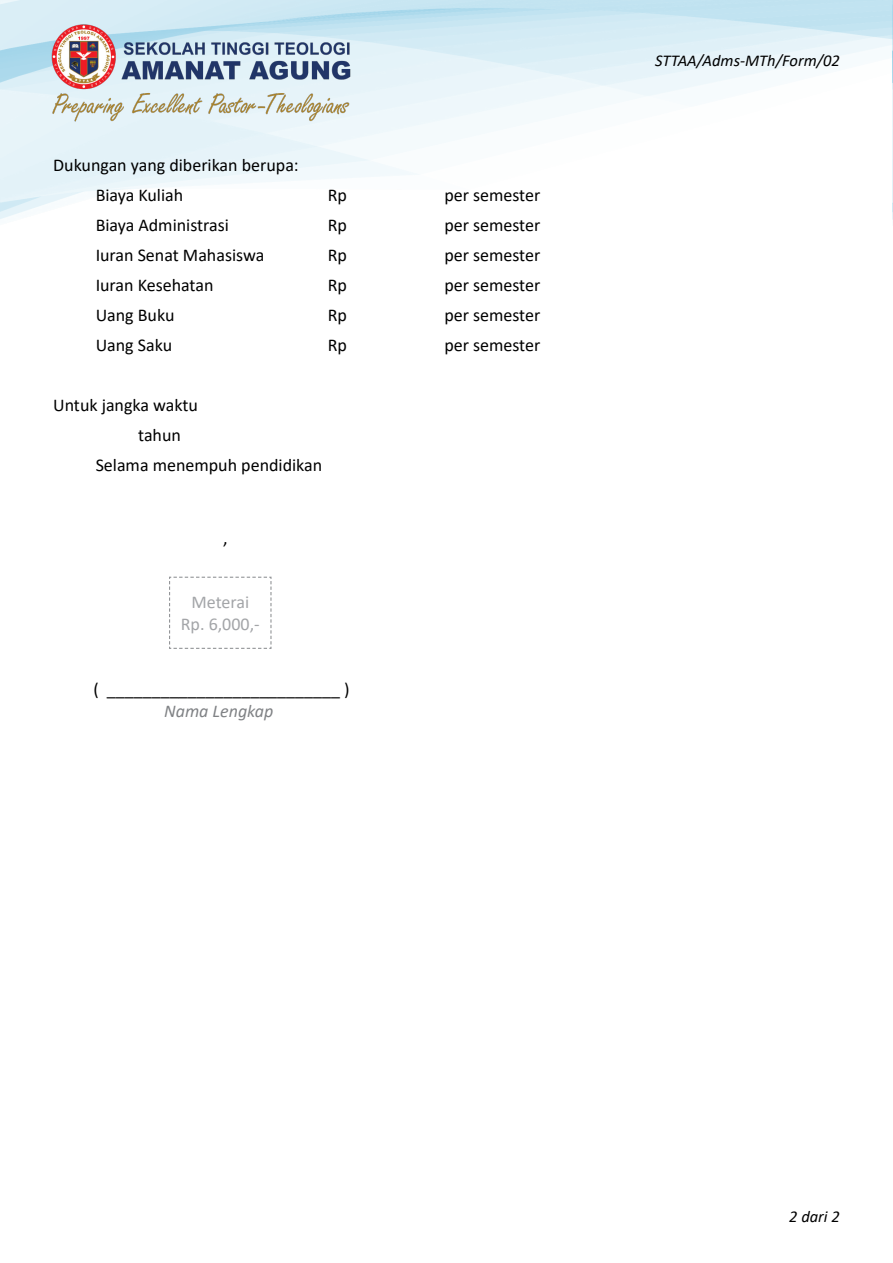
<style>
.page{position:relative;width:893px;height:1263px;background:#fff}
.page>*{position:absolute;margin:0;border:0;box-sizing:border-box;transform-origin:0 0}
.t1{font:18px/30px "Calibri";color:#000}
.t2{font:18px/21.6px "Calibri";color:#a3a5a8;text-align:center}
.t3{font:italic 18px "Calibri";color:#808285}
.t4{font:italic 16.5px "Calibri";color:#000}
</style>
<div class="page">
<img style="left:10px;top:1px;width:381px;height:124px">
<svg style="left:169px;top:576px;width:103px;height:73px"></svg>
<p class="t1" style="left:96px;top:149px;width:205px;text-indent:-43px">Dukungan yang diberikan berupa:<br>Biaya Kuliah</p>
<p class="t1" style="left:328px;top:179px;width:21px">Rp</p>
<p class="t1" style="left:444px;top:179px;width:98px">per semester</p>
<p class="t1" style="left:96px;top:209px;width:135px">Biaya Administrasi</p>
<p class="t1" style="left:328px;top:209px;width:21px">Rp</p>
<p class="t1" style="left:444px;top:209px;width:98px">per semester</p>
<p class="t1" style="left:96px;top:239px;width:170px">Iuran Senat Mahasiswa</p>
<p class="t1" style="left:328px;top:239px;width:21px">Rp</p>
<p class="t1" style="left:444px;top:239px;width:98px">per semester</p>
<p class="t1" style="left:96px;top:269px;width:119px">Iuran Kesehatan</p>
<p class="t1" style="left:328px;top:269px;width:21px">Rp</p>
<p class="t1" style="left:444px;top:269px;width:98px">per semester</p>
<p class="t1" style="left:96px;top:299px;width:80px">Uang Buku</p>
<p class="t1" style="left:328px;top:299px;width:21px">Rp</p>
<p class="t1" style="left:444px;top:299px;width:98px">per semester</p>
<p class="t1" style="left:96px;top:329px;width:78px">Uang Saku</p>
<p class="t1" style="left:328px;top:329px;width:21px">Rp</p>
<p class="t1" style="left:444px;top:329px;width:98px">per semester</p>
<p class="t1" style="left:53px;top:389px;width:146px">Untuk jangka waktu</p>
<p class="t1" style="left:138px;top:419px;width:44px">tahun</p>
<p class="t1" style="left:96px;top:449px;width:228px">Selama menempuh pendidikan</p>
<p class="t1" style="left:223px;top:523px;width:6px">,</p>
<p class="t2" style="left:181px;top:591px;width:80px">Meterai<br>Rp. 6,000,-</p>
<p class="t1" style="left:94px;top:674px;width:257px">( __________________________ )</p>
<p class="t3" style="left:164px;top:698px;width:111px">Nama Lengkap</p>
<p class="t4" style="left:655px;top:49px;width:186px">STTAA/Adms-MTh/Form/02</p>
<p class="t4" style="left:789px;top:1205px;width:52px">2 dari 2</p>
</div>
